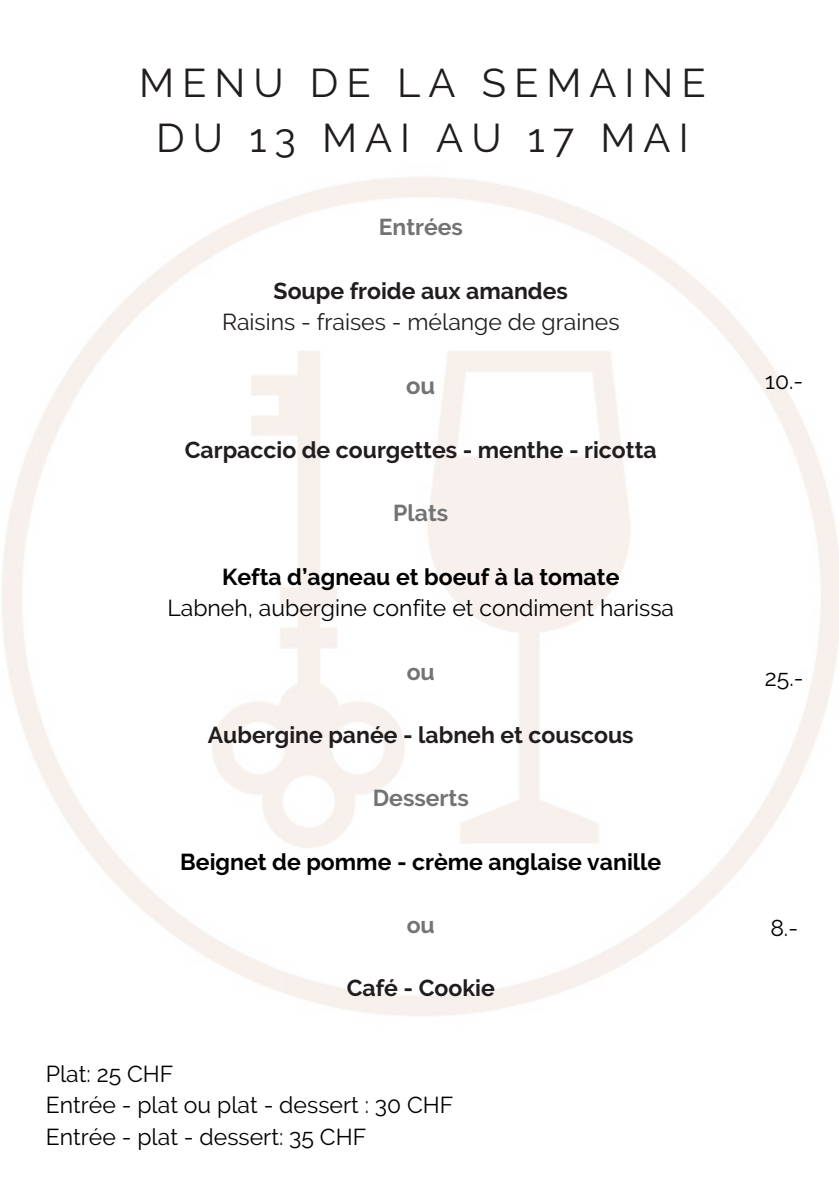
<style>
.page{position:relative;width:839px;height:1191px;background:#fff}
.page>*{position:absolute;margin:0;border:0;box-sizing:border-box;transform-origin:0 0}
.t1{font:40px/55.6px "Raleway";letter-spacing:.2em;color:#211d1f;text-align:center}
.t2{font:700 23.8px "Raleway";color:#737373}
.t3{font:23px/31.6px "Raleway";color:#000}
.t4{font:700 23px "Raleway";color:#211d1f}
.t5{font:700 23px "Raleway";color:#000}
.t6{font:23px "Raleway";color:#211d1f}
.t7{font:700 23px "Raleway";color:#737373}
</style>
<div class="page">
<h1 class="t1" style="left:139px;top:55px;width:568px">MENU DE LA SEMAINE<br>DU 13 MAI AU 17 MAI</h1>
<p class="t7" style="left:379px;top:214px;width:86px">Entrées</p>
<p class="t4" style="left:273px;top:278px;width:296px">Soupe froide aux amandes</p>
<p class="t6" style="left:222px;top:309px;width:399px">Raisins - fraises - mélange de graines</p>
<p class="t2" style="left:406px;top:372px;width:31px">ou</p>
<p class="t4" style="left:185px;top:437px;width:473px">Carpaccio de courgettes - menthe - ricotta</p>
<p class="t7" style="left:393px;top:500px;width:57px">Plats</p>
<p class="t5" style="left:222px;top:563px;width:399px">Kefta d’agneau et boeuf à la tomate</p>
<p class="t3" style="left:167px;top:592px;width:508px">Labneh, aubergine confite et condiment harissa</p>
<p class="t7" style="left:406px;top:658px;width:30px">ou</p>
<p class="t4" style="left:208px;top:722px;width:427px">Aubergine panée - labneh et couscous</p>
<p class="t7" style="left:373px;top:785px;width:98px">Desserts</p>
<p class="t5" style="left:180px;top:848px;width:482px">Beignet de pomme - crème anglaise vanille</p>
<p class="t7" style="left:406px;top:912px;width:30px">ou</p>
<p class="t4" style="left:347px;top:975px;width:150px">Café - Cookie</p>
<p class="t3" style="left:46px;top:1058px;width:409px">Plat: 25 CHF<br>Entrée - plat ou plat - dessert : 30 CHF<br>Entrée - plat - dessert: 35 CHF</p>
<p class="t3" style="left:765px;top:365px;width:39px">10.-</p>
<p class="t3" style="left:764px;top:662px;width:40px">25.-</p>
<p class="t3" style="left:770px;top:912px;width:29px">8.-</p>
</div>
